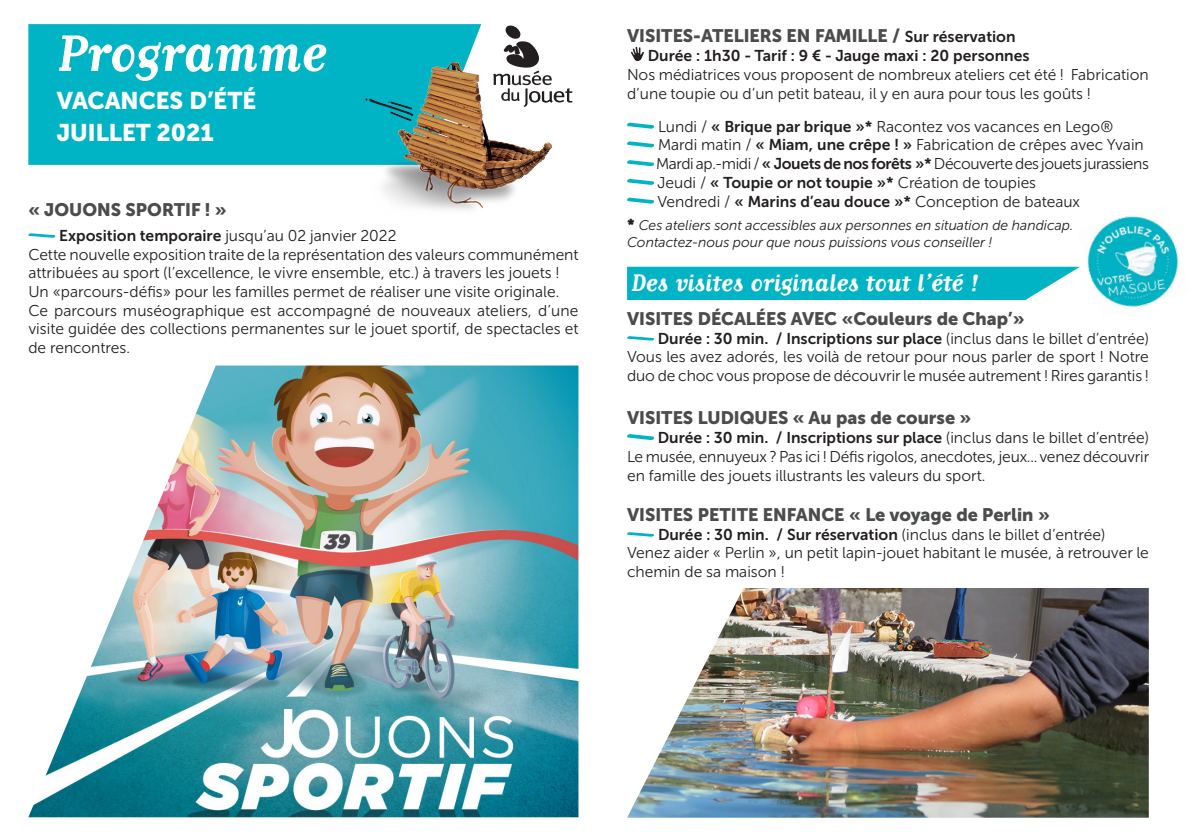
<style>
.page{position:relative;width:1191px;height:840px;background:#fff}
.page>*{position:absolute;margin:0;border:0;box-sizing:border-box;transform-origin:0 0}
.t1{font:700 60px "Matrix Script";color:#fff}
.t2{font:700 28px "Matrix Script";color:#fff}
.t3{font:24px/32px "Museo Sans Cyrl 900";color:#fff}
.Texte_courant{font:18px "Museo Sans Cyrl 900";color:#4b4c4d}
.Titre_des_activités{font:18px "Museo Sans Cyrl 900";color:#4b4c4d}
.Texte_courant-2{font:15.6px/18.8px "Museo Sans Cyrl 300";color:#231f20}
.Texte_courant-3{font:15.6px "Museo Sans Cyrl 700";color:#231f20}
.Texte_courant-4{font:15.6px "Museo Sans Cyrl 300";letter-spacing:-.025em;color:#231f20}
.Texte_courant-5{font:italic 14px "Museo Sans Cyrl 300";color:#231f20}
.s1{font-family:"Museo Sans Cyrl 700"}
.s2{font-family:"Museo Sans Cyrl 700";font-size:15.6px;color:#231f20}
.s3{font-family:"Museo Sans Cyrl 900";font-style:normal;font-size:15.6px}
.s4{font-family:"Museo Sans Cyrl 300"}
</style>
<div class="page">
<svg style="left:28px;top:233px;width:28px;height:5px"></svg>
<div style="left:28px;top:24px;width:453px;height:141px;background:#00b3c5"></div>
<img style="left:342px;top:39px;width:210px;height:171px">
<svg style="left:364px;top:97px;width:50px;height:24px"></svg>
<svg style="left:493px;top:25px;width:79px;height:82px"></svg>
<img style="left:1087px;top:215px;width:92px;height:92px">
<img style="left:627px;top:588px;width:521px;height:229px">
<svg style="left:631px;top:47px;width:13px;height:14px"></svg>
<svg style="left:627px;top:122px;width:27px;height:7px"></svg>
<svg style="left:627px;top:141px;width:27px;height:6px"></svg>
<svg style="left:627px;top:160px;width:27px;height:6px"></svg>
<svg style="left:627px;top:179px;width:27px;height:6px"></svg>
<svg style="left:627px;top:197px;width:27px;height:7px"></svg>
<svg style="left:627px;top:336px;width:27px;height:4px"></svg>
<svg style="left:627px;top:434px;width:27px;height:6px"></svg>
<svg style="left:627px;top:532px;width:27px;height:4px"></svg>
<img style="left:29px;top:365px;width:549px;height:451px">
<svg style="left:627px;top:266px;width:453px;height:34px;background:#14b9c9"></svg>
<p class="t1" style="left:57px;top:23px;width:271px">Programme</p>
<p class="t3" style="left:57px;top:84px;width:201px">VACANCES D’ÉTÉ<br>JUILLET 2021</p>
<p class="Titre_des_activités" style="left:28px;top:200px;width:200px">« JOUONS SPORTIF ! »</p>
<p class="Texte_courant-2" style="left:59px;top:226px;width:339px"><span class="s1">Exposition temporaire</span> jusqu’au 02 janvier 2022</p>
<p class="Texte_courant-2" style="left:28px;top:245px;width:552px">Cette nouvelle exposition traite de la représentation des valeurs communément attribuées au sport (l’excellence, le vivre ensemble, etc.) à travers les jouets !</p>
<p class="Texte_courant-2" style="left:28px;top:282px;width:532px">Un «parcours-défis» pour les familles permet de réaliser une visite originale.</p>
<p class="Texte_courant-2" style="left:28px;top:301px;width:551px;text-align:justify">Ce parcours muséographique est accompagné de nouveaux ateliers, d’une visite guidée des collections permanentes sur le jouet sportif, de spectacles et de rencontres.</p>
<p class="Texte_courant" style="left:627px;top:26px;width:390px">VISITES-ATELIERS EN FAMILLE / <span class="s2">Sur réservation</span></p>
<p class="Texte_courant-3" style="left:648px;top:47px;width:383px">Durée : 1h30 - Tarif : 9 € - Jauge maxi : 20 personnes</p>
<p class="Texte_courant-2" style="left:627px;top:65px;width:523px">Nos médiatrices vous proposent de nombreux ateliers cet été ! Fabrication d’une toupie ou d’un petit bateau, il y en aura pour tous les goûts !</p>
<p class="Texte_courant-2" style="left:658px;top:117px;width:457px">Lundi / <span class="s1">« Brique par brique »*</span> Racontez vos vacances en Lego®</p>
<p class="Texte_courant-2" style="left:658px;top:136px;width:487px">Mardi matin / <span class="s1">« Miam, une crêpe ! »</span> Fabrication de crêpes avec Yvain</p>
<p class="Texte_courant-4" style="left:656px;top:155px;width:494px">Mardi ap.-midi / <span class="s1">« Jouets de nos forêts »*</span> Découverte des jouets jurassiens</p>
<p class="Texte_courant-2" style="left:657px;top:173px;width:380px">Jeudi / <span class="s1">« Toupie or not toupie »*</span> Création de toupies</p>
<p class="Texte_courant-2" style="left:657px;top:192px;width:424px">Vendredi / <span class="s1">« Marins d’eau douce »*</span> Conception de bateaux</p>
<p class="Texte_courant-5" style="left:627px;top:218px;width:448px"><span class="s3">*</span> Ces ateliers sont accessibles aux personnes en situation de handicap.</p>
<p class="Texte_courant-5" style="left:627px;top:234px;width:366px">Contactez-nous pour que nous puissions vous conseiller !</p>
<p class="t2" style="left:631px;top:269px;width:348px">Des visites originales tout l’été !</p>
<p class="Texte_courant" style="left:627px;top:308px;width:399px">VISITES DÉCALÉES AVEC «Couleurs de Chap’»</p>
<p class="Texte_courant-3" style="left:658px;top:329px;width:492px">Durée : 30 min. / Inscriptions sur place <span class="s4">(inclus dans le billet d’entrée)</span></p>
<p class="Texte_courant-2" style="left:627px;top:347px;width:523px">Vous les avez adorés, les voilà de retour pour nous parler de sport ! Notre duo de choc vous propose de découvrir le musée autrement ! Rires garantis !</p>
<p class="Texte_courant" style="left:627px;top:407px;width:346px">VISITES LUDIQUES « Au pas de course »</p>
<p class="Texte_courant-3" style="left:658px;top:429px;width:492px">Durée : 30 min. / Inscriptions sur place <span class="s4">(inclus dans le billet d’entrée)</span></p>
<p class="Texte_courant-2" style="left:627px;top:447px;width:524px">Le musée, ennuyeux ? Pas ici ! Défis rigolos, anecdotes, jeux... venez découvrir en famille des jouets illustrants les valeurs du sport.</p>
<p class="Texte_courant" style="left:627px;top:504px;width:424px">VISITES PETITE ENFANCE « Le voyage de Perlin »</p>
<p class="Texte_courant-2" style="left:658px;top:524px;width:448px"><span class="s1">Durée : 30 min. / Sur réservation</span> (inclus dans le billet d’entrée)</p>
<p class="Texte_courant-2" style="left:627px;top:543px;width:523px">Venez aider « Perlin », un petit lapin-jouet habitant le musée, à retrouver le chemin de sa maison !</p>
</div>
